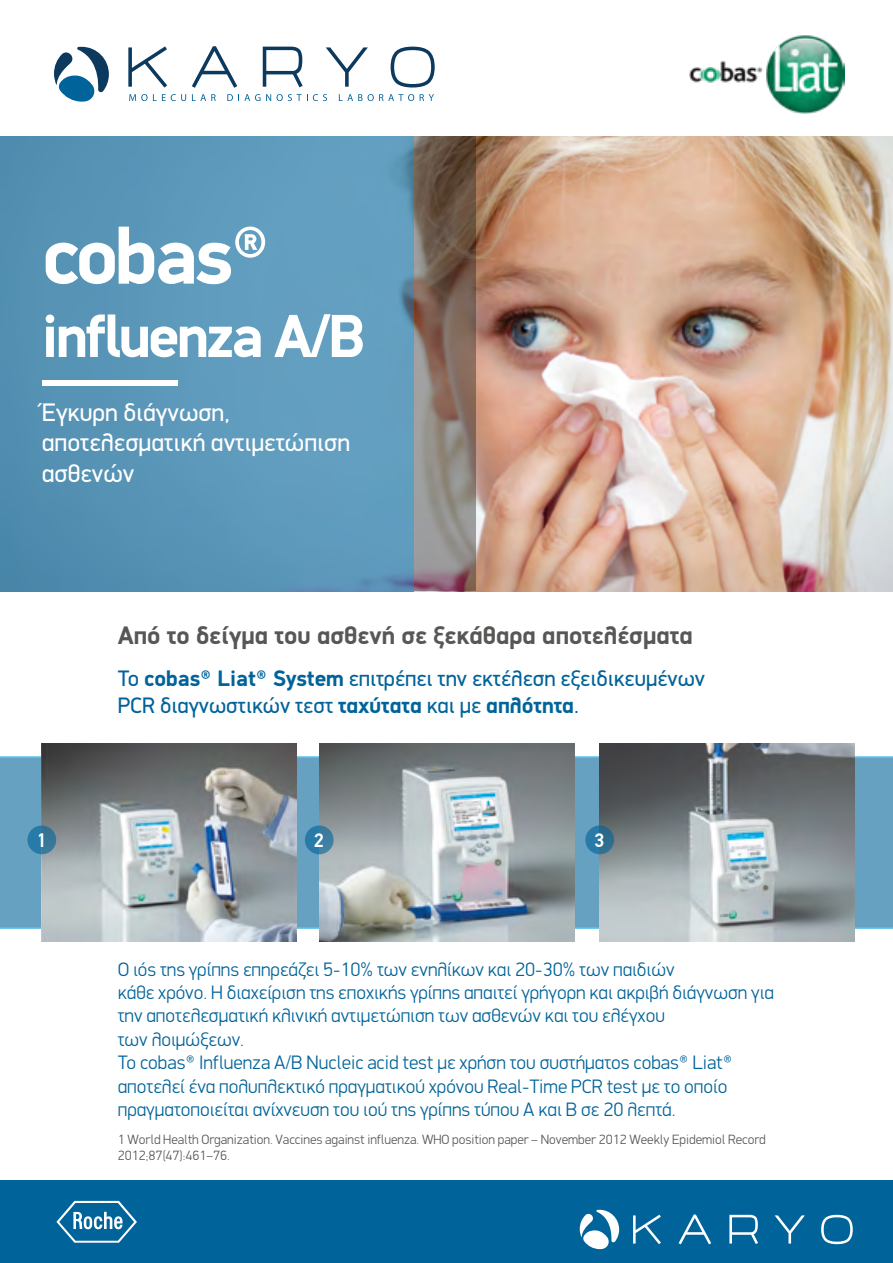
<style>
.page{position:relative;width:893px;height:1263px;background:#fff}
.page>*{position:absolute;margin:0;border:0;box-sizing:border-box;transform-origin:0 0}
.t1{font:700 82.05px "PF Din Display";letter-spacing:-.04em;color:#fff}
.t2{font:700 61.05px "PF Din Display";letter-spacing:-.04em;color:#fff}
.t3{font:25.5px/30.6px "PF Din Display";color:#fff}
.t4{font:700 25.5px "PF Din Display";color:#575756}
.t5{font:22.5px/27px "PF Din Display";color:#006399}
.t6{font:300 19.5px/23.4px "PF Din Display";color:#006399}
.t7{font:500 19.35px "PF Din Text Pro";color:#fff}
.t8{font:300 13.5px/16.2px "PF Din Display";color:#575756}
.s1{font-weight:700}
</style>
<div class="page">
<svg style="left:128px;top:46px;width:39px;height:42px"></svg>
<svg style="left:391px;top:47px;width:44px;height:41px"></svg>
<svg style="left:192px;top:46px;width:45px;height:42px"></svg>
<svg style="left:263px;top:47px;width:40px;height:40px"></svg>
<svg style="left:326px;top:47px;width:42px;height:40px"></svg>
<svg style="left:129px;top:94px;width:57px;height:7px"></svg>
<svg style="left:192px;top:94px;width:24px;height:7px"></svg>
<svg style="left:227px;top:94px;width:33px;height:7px"></svg>
<svg style="left:266px;top:94px;width:5px;height:7px"></svg>
<svg style="left:277px;top:94px;width:50px;height:7px"></svg>
<svg style="left:339px;top:94px;width:75px;height:7px"></svg>
<svg style="left:420px;top:94px;width:14px;height:7px"></svg>
<svg style="left:54px;top:47px;width:55px;height:55px"></svg>
<div style="left:0;top:1181px;width:893px;height:82px;background:#006399"></div>
<svg style="left:633px;top:1215px;width:28px;height:29px"></svg>
<svg style="left:821px;top:1215px;width:32px;height:29px"></svg>
<svg style="left:679px;top:1214px;width:32px;height:30px"></svg>
<svg style="left:729px;top:1215px;width:29px;height:29px"></svg>
<svg style="left:775px;top:1215px;width:30px;height:28px"></svg>
<svg style="left:580px;top:1210px;width:39px;height:39px"></svg>
<img style="left:414px;top:136px;width:479px;height:455px">
<div style="left:0;top:136px;width:414px;height:455px;background:#5c99bb"></div>
<svg style="left:414px;top:137px;width:61px;height:454px;background:#817067"></svg>
<div style="left:42px;top:381px;width:136px;height:5px;background:#fff"></div>
<div style="left:0;top:756px;width:893px;height:173px;background:#66a1c1"></div>
<img style="left:42px;top:744px;width:255px;height:197px">
<img style="left:319px;top:744px;width:255px;height:197px">
<img style="left:600px;top:744px;width:255px;height:197px">
<svg style="left:27px;top:825px;width:29px;height:29px"></svg>
<svg style="left:305px;top:825px;width:29px;height:29px"></svg>
<svg style="left:585px;top:825px;width:29px;height:29px"></svg>
<img style="left:690px;top:35px;width:154px;height:79px">
<svg style="left:56px;top:1201px;width:81px;height:42px"></svg>
<h1 class="t1" style="left:42px;top:206px;width:232px">cobas®</h1>
<h2 class="t2" style="left:42px;top:299px;width:325px">influenza A/B</h2>
<h3 class="t3" style="left:42px;top:397px;width:310px">Έγκυρη διάγνωση, αποτελεσματική αντιμετώπιση ασθενών</h3>
<h3 class="t4" style="left:118px;top:619px;width:576px">Από το δείγμα του ασθενή σε ξεκάθαρα αποτελέσματα</h3>
<p class="t5" style="left:118px;top:664px;width:589px">Το <span class="s1">cobas® Liat® System</span> επιτρέπει την εκτέλεση εξειδικευμένων<br>PCR διαγνωστικών τεστ <span class="s1">ταχύτατα</span> και με <span class="s1">απλότητα</span>.</p>
<p class="t7" style="left:36px;top:828px;width:12px">1</p>
<p class="t7" style="left:314px;top:828px;width:12px">2</p>
<p class="t7" style="left:594px;top:828px;width:12px">3</p>
<p class="t6" style="left:118px;top:957px;width:658px">Ο ιός της γρίπης επηρεάζει 5-10% των ενηλίκων και 20-30% των παιδιών<br>κάθε χρόνο. Η διαχείριση της εποχικής γρίπης απαιτεί γρήγορη και ακριβή διάγνωση για την αποτελεσματική κλινική αντιμετώπιση των ασθενών και του ελέγχου<br>των λοιμώξεων.<br>Το cobas® Influenza A/B Nucleic acid test με χρήση του συστήματος cobas® Liat® αποτελεί ένα πολυπλεκτικό πραγματικού χρόνου Real-Time PCR test με το οποίο πραγματοποιείται ανίχνευση του ιού της γρίπης τύπου Α και Β σε 20 λεπτά.</p>
<p class="t8" style="left:118px;top:1131px;width:649px">1 World Health Organization. Vaccines against influenza. WHO position paper – November 2012 Weekly Epidemiol Record<br>2012;87(47):461–76.</p>
</div>
